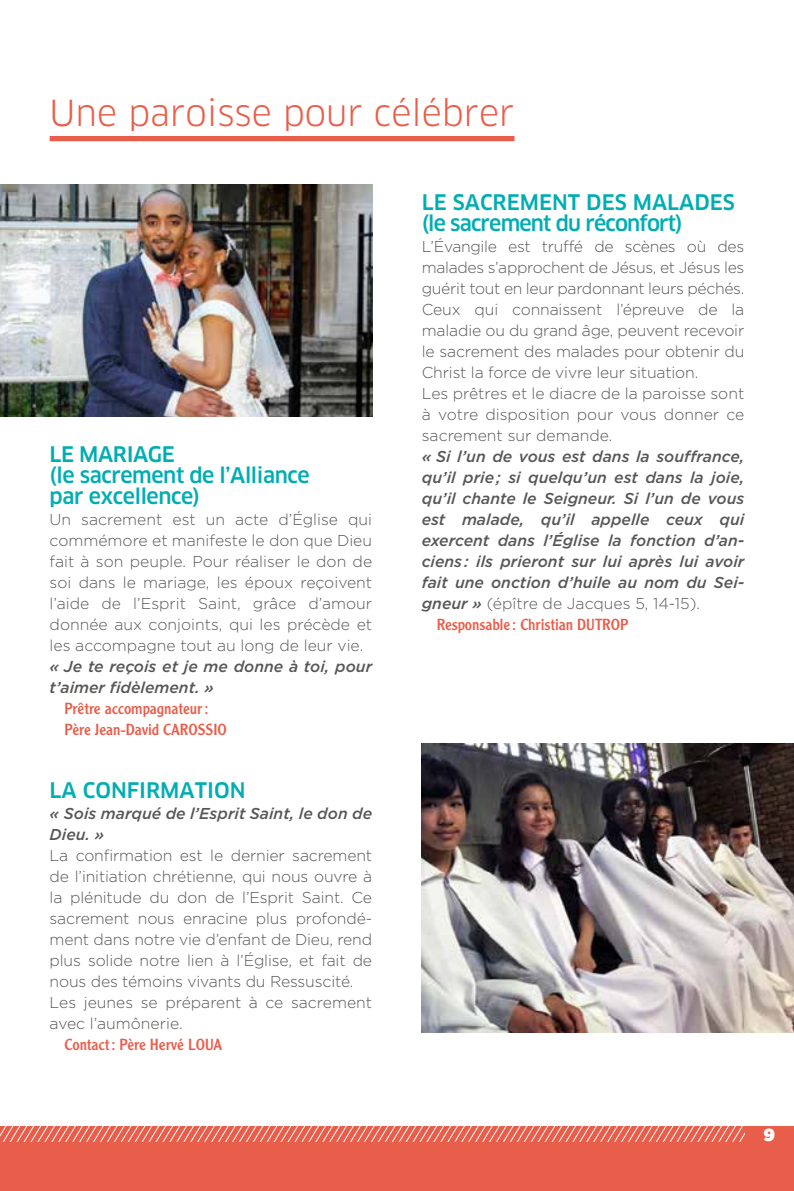
<style>
.page{position:relative;width:794px;height:1191px;background:#fff}
.page>*{position:absolute;margin:0;border:0;box-sizing:border-box;transform-origin:0 0}
.t1{font:35px "Clan";color:#e95e4b}
.t2{font:500 21px/21px "Clan OSF";letter-spacing:-.02em;color:#00adb2}
.t3{font:500 21px/21px "Clan OSF";letter-spacing:-.04em;color:#00adb2}
.t4{font:500 21px "Clan OSF";color:#00adb2}
.t5{font:900 17.5px "Gotham";color:#fff}
.t6{font:300 15.75px/21px "Gotham";letter-spacing:-.01em;color:#575756}
.t7{font:italic 500 15.75px/21px "Gotham";color:#575756}
.t8{font:15.75px/21px "Clearface Gothic LH";color:#e95e4b}
.s1{font-weight:300;font-style:normal}
</style>
<div class="page">
<div style="left:0;top:1126px;width:794px;height:65px;background:#e95e4b"></div>
<svg style="left:0;top:1126px;width:744px;height:15px"></svg>
<div style="left:50px;top:136px;width:464px;height:5px;background:#e95e4b"></div>
<img style="left:0;top:184px;width:372px;height:233px">
<img style="left:422px;top:743px;width:372px;height:289px">
<h1 class="t1" style="left:50px;top:94px;width:466px">Une paroisse pour célébrer</h1>
<h2 class="t2" style="left:50px;top:444px;width:262px">LE MARIAGE<br>(le sacrement de l’Alliance par excellence)</h2>
<p class="t6" style="left:50px;top:509px;width:324px;text-align:justify">Un sacrement est un acte d’Église qui commémore et manifeste le don que Dieu fait à son peuple. Pour réaliser le don de soi dans le mariage, les époux reçoivent l’aide de l’Esprit Saint, grâce d’amour donnée aux conjoints, qui les précède et les accompagne tout au long de leur vie.</p>
<p class="t7" style="left:50px;top:656px;width:324px">« Je te reçois et je me donne à toi, pour t’aimer fidèlement. »</p>
<p class="t8" style="left:64px;top:698px;width:164px">Prêtre accompagnateur:<br>Père Jean-David CAROSSIO</p>
<h2 class="t4" style="left:50px;top:779px;width:197px">LA CONFIRMATION</h2>
<p class="t7" style="left:50px;top:803px;width:324px">« Sois marqué de l’Esprit Saint, le don de<br>Dieu. »</p>
<p class="t6" style="left:50px;top:844px;width:324px">La confirmation est le dernier sacrement de l’initiation chrétienne, qui nous ouvre à la plénitude du don de l’Esprit Saint. Ce sacrement nous enracine plus profondé&shy;ment dans notre vie d’enfant de Dieu, rend plus solide notre lien à l’Église, et fait de nous des témoins vivants du Ressuscité.<br>Les jeunes se préparent à ce sacrement avec l’aumônerie.</p>
<p class="t8" style="left:64px;top:1034px;width:159px">Contact: Père Hervé LOUA</p>
<h2 class="t3" style="left:422px;top:192px;width:314px">LE SACREMENT DES MALADES (le sacrement du réconfort)</h2>
<p class="t6" style="left:422px;top:236px;width:324px">L’Évangile est truffé de scènes où des malades s’approchent de Jésus, et Jésus les guérit tout en leur pardonnant leurs péchés.<br>Ceux qui connaissent l’épreuve de la maladie ou du grand âge, peuvent recevoir le sacrement des malades pour obtenir du Christ la force de vivre leur situation.<br>Les prêtres et le diacre de la paroisse sont à votre disposition pour vous donner ce sacrement sur demande.</p>
<p class="t7" style="left:422px;top:446px;width:324px;text-align:justify">« Si l’un de vous est dans la souffrance, qu’il prie ; si quelqu’un est dans la joie, qu’il chante le Seigneur. Si l’un de vous est malade, qu’il appelle ceux qui exercent dans l’Église la fonction d’an&shy;ciens : ils prieront sur lui après lui avoir fait une onction d’huile au nom du Sei&shy;gneur » <span class="s1">(épître de Jacques 5, 14-15).</span></p>
<p class="t8" style="left:437px;top:614px;width:193px">Responsable : Christian DUTROP</p>
<p class="t5" style="left:763px;top:1122px;width:13px">9</p>
</div>
